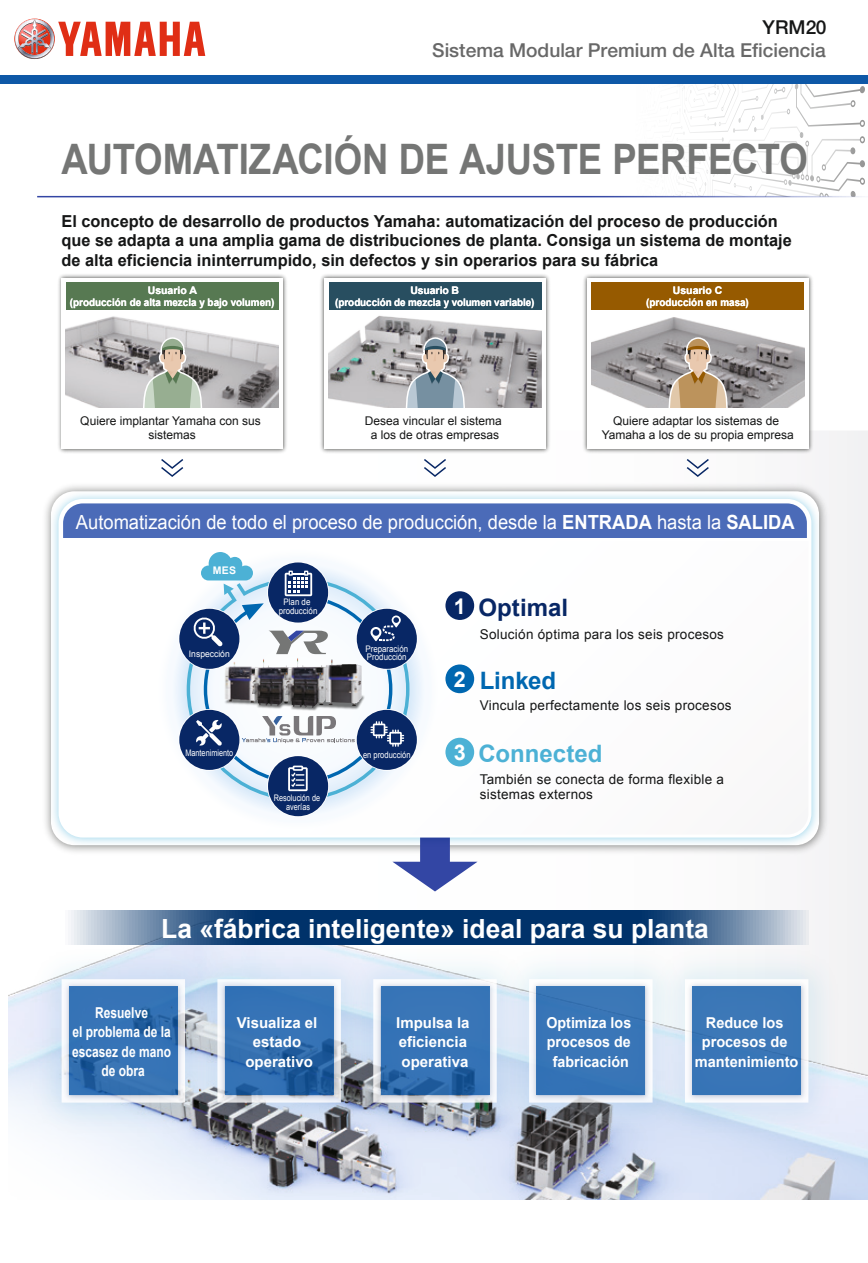
<style>
.page{position:relative;width:868px;height:1263px;background:#fff}
.page>*{position:absolute;margin:0;border:0;box-sizing:border-box;transform-origin:0 0}
.t1{font:700 42px "Arial";letter-spacing:-.01em;color:#757675;scale:.87 1}
.t2{font:700 26.4px "Arial";color:#fff}
.t3{font:700 24px "Arial";color:#4cb1d5}
.t4{font:700 24px "Arial";color:#082765}
.t5{font:700 24px "Arial";letter-spacing:-.005em;color:#0067b0}
.t6{font:700 21.6px "Arial";color:#fff}
.t7{font:19.5px "Arial";color:#fff;scale:.94 1}
.t8{font:500 19.2px "Helvetica Neue LTW1 G";color:#686868}
.t9{font:500 19.2px "Helvetica Neue LTW1 G";color:#151616}
.t10{font:700 16.5px/19.5px "Arial";color:#151616}
.t11{font:700 15px/19.5px "Arial";color:#fff;text-align:center}
.t12{font:700 15px/19.5px "Arial";color:#fff;text-align:center;scale:.8 1}
.t13{font:700 15px/19.5px "Arial";color:#fff;text-align:center;scale:.95 1}
.t14{font:13.5px/15px "Arial";letter-spacing:.02em;color:#151616}
.t15{font:12px/13.5px "Arial";color:#151616;text-align:center}
.t16{font:700 10.5px/12px "Arial";color:#fff;text-align:center}
.t17{font:9px/8.2px "Arial";color:#fff;text-align:center;scale:.88 1}
.t18{font:9px/9px "Arial";color:#fff;text-align:center;scale:.81 1}
.t19{font:9px "Arial";color:#fff;scale:.84 1}
.t20{font:9px "Arial";color:#fff;scale:.95 1}
.s1{font-weight:700}
</style>
<div class="page">
<img style="left:58px;top:274px;width:229px;height:156px">
<div style="left:62px;top:278px;width:221px;height:170px;background:#fff"></div>
<img style="left:66px;top:316px;width:212px;height:92px">
<div style="left:0;top:430px;width:867px;height:769px;background:linear-gradient(to right,#fefffe,#f9f9fa)"></div>
<svg style="left:635px;top:84px;width:229px;height:114px"></svg>
<img style="left:38px;top:478px;width:793px;height:274px">
<img style="left:46px;top:486px;width:778px;height:266px">
<svg style="left:62px;top:542px;width:746px;height:210px"></svg>
<svg style="left:59px;top:499px;width:752px;height:43px"></svg>
<hr style="left:37px;top:196px;width:830px;height:1px;background:#fff">
<img style="left:9px;top:752px;width:858px;height:447px">
<svg style="left:62px;top:911px;width:746px;height:30px;background:#335b87"></svg>
<img style="left:691px;top:941px;width:155px;height:200px">
<img style="left:691px;top:978px;width:117px;height:125px">
<div style="left:692px;top:986px;width:109px;height:109px;background:#3a76b7"></div>
<img style="left:535px;top:941px;width:156px;height:200px">
<img style="left:535px;top:978px;width:118px;height:125px">
<div style="left:536px;top:986px;width:109px;height:109px;background:#3976b7"></div>
<img style="left:379px;top:941px;width:156px;height:200px">
<img style="left:379px;top:978px;width:118px;height:125px">
<svg style="left:380px;top:986px;width:109px;height:109px;background:#3471b2"></svg>
<img style="left:223px;top:941px;width:156px;height:200px">
<img style="left:223px;top:978px;width:118px;height:125px">
<svg style="left:225px;top:986px;width:108px;height:109px;background:#2e6cae"></svg>
<img style="left:23px;top:941px;width:200px;height:200px">
<img style="left:61px;top:978px;width:124px;height:125px">
<svg style="left:69px;top:986px;width:109px;height:109px;background:#326fb1"></svg>
<div style="left:445px;top:591px;width:29px;height:29px;background:#082765;border-radius:50%"></div>
<div style="left:445px;top:664px;width:29px;height:29px;background:#0067b0;border-radius:50%"></div>
<div style="left:445px;top:738px;width:29px;height:28px;background:#4cb1d5;border-radius:50%"></div>
<div style="left:158px;top:550px;width:279px;height:279px;background:#f8fbfe;border-radius:140px"></div>
<img style="left:171px;top:653px;width:246px;height:110px">
<svg style="left:187px;top:578px;width:222px;height:223px"></svg>
<div style="left:179px;top:609px;width:60px;height:60px;background:#082765;border-radius:50%"></div>
<div style="left:179px;top:710px;width:60px;height:60px;background:#082765;border-radius:50%"></div>
<div style="left:268px;top:756px;width:60px;height:60px;background:#082765;border-radius:50%"></div>
<div style="left:357px;top:710px;width:60px;height:60px;background:#082765;border-radius:50%"></div>
<div style="left:357px;top:609px;width:60px;height:60px;background:#082765;border-radius:50%"></div>
<svg style="left:191px;top:552px;width:212px;height:239px"></svg>
<svg style="left:142px;top:335px;width:61px;height:73px;background:#acb1a4"></svg>
<div style="left:66px;top:282px;width:212px;height:28px;background:#577952"></div>
<svg style="left:159px;top:457px;width:26px;height:21px"></svg>
<img style="left:318px;top:274px;width:234px;height:181px">
<div style="left:324px;top:278px;width:221px;height:170px;background:#fff"></div>
<img style="left:328px;top:315px;width:213px;height:93px">
<div style="left:328px;top:282px;width:213px;height:28px;background:#284e60"></div>
<img style="left:580px;top:274px;width:235px;height:181px">
<div style="left:587px;top:278px;width:221px;height:170px;background:#fff"></div>
<img style="left:591px;top:317px;width:213px;height:91px">
<div style="left:591px;top:282px;width:213px;height:28px;background:#965a00"></div>
<svg style="left:685px;top:457px;width:25px;height:21px"></svg>
<svg style="left:422px;top:457px;width:25px;height:21px"></svg>
<svg style="left:404px;top:335px;width:62px;height:73px;background:#a0a6aa"></svg>
<svg style="left:667px;top:335px;width:61px;height:73px;background:#b5a089"></svg>
<div style="left:0;top:75px;width:867px;height:9px;background:#0e58a7"></div>
<svg style="left:14px;top:19px;width:191px;height:40px"></svg>
<p class="t9" style="left:762px;top:15px;width:65px">YRM20</p>
<p class="t8" style="left:432px;top:38px;width:395px">Sistema Modular Premium de Alta Eficiencia</p>
<h1 class="t1" style="left:62px;top:131px;width:859px">AUTOMATIZACIÓN DE AJUSTE PERFECTO</h1>
<p class="t10" style="left:62px;top:212px;width:731px">El concepto de desarrollo de productos Yamaha: automatización del proceso de producción que se adapta a una amplia gama de distribuciones de planta. Consiga un sistema de montaje de alta eficiencia ininterrumpido, sin defectos y sin operarios para su fábrica</p>
<p class="t16" style="left:70px;top:284px;width:206px">Usuario A<br>(producción de alta mezcla y bajo volumen)</p>
<p class="t15" style="left:80px;top:415px;width:182px">Quiere implantar Yamaha con sus sistemas</p>
<p class="t16" style="left:335px;top:284px;width:201px">Usuario B<br>(producción de mezcla y volumen variable)</p>
<p class="t16" style="left:646px;top:284px;width:104px">Usuario C (producción en masa)</p>
<p class="t15" style="left:365px;top:415px;width:138px">Desea vincular el sistema a los de otras empresas</p>
<p class="t15" style="left:601px;top:415px;width:193px">Quiere adaptar los sistemas de<br>Yamaha a los de su propia empresa</p>
<p class="t7" style="left:76px;top:509px;width:766px">Automatización de todo el proceso de producción, desde la <span class="s1">ENTRADA</span> hasta la <span class="s1">SALIDA</span></p>
<p class="t16" style="left:213px;top:565px;width:25px">MES</p>
<p class="t17" style="left:279px;top:598px;width:46px">Plan de producción</p>
<p class="t20" style="left:189px;top:648px;width:45px">Inspección</p>
<p class="t17" style="left:365px;top:644px;width:50px;text-align:left">Preparación<br>Producción</p>
<p class="t18" style="left:185px;top:749px;width:61px">Mantenimiento</p>
<p class="t19" style="left:363px;top:749px;width:58px">en producción</p>
<p class="t18" style="left:274px;top:793px;width:59px">Resolución de averías</p>
<h3 class="t6" style="left:454px;top:592px;width:14px">1</h3>
<h3 class="t6" style="left:454px;top:665px;width:14px">2</h3>
<h3 class="t6" style="left:454px;top:738px;width:14px">3</h3>
<h3 class="t4" style="left:478px;top:592px;width:91px">Optimal</h3>
<p class="t14" style="left:479px;top:627px;width:246px">Solución óptima para los seis procesos</p>
<h3 class="t5" style="left:479px;top:665px;width:78px">Linked</h3>
<p class="t14" style="left:479px;top:698px;width:253px">Vincula perfectamente los seis procesos</p>
<h3 class="t3" style="left:478px;top:738px;width:125px">Connected</h3>
<p class="t14" style="left:479px;top:771px;width:246px">También se conecta de forma flexible a sistemas externos</p>
<h2 class="t2" style="left:161px;top:911px;width:549px">La «fábrica inteligente» ideal para su planta</h2>
<p class="t12" style="left:72px;top:1003px;width:125px">Resuelve<br>el problema de la escasez de mano de obra</p>
<p class="t11" style="left:237px;top:1013px;width:82px">Visualiza el estado operativo</p>
<p class="t11" style="left:396px;top:1013px;width:75px;text-align:left">Impulsa la eficiencia operativa</p>
<p class="t13" style="left:546px;top:1013px;width:91px">Optimiza los procesos de fabricación</p>
<p class="t11" style="left:694px;top:1013px;width:105px">Reduce los procesos de mantenimiento</p>
</div>
